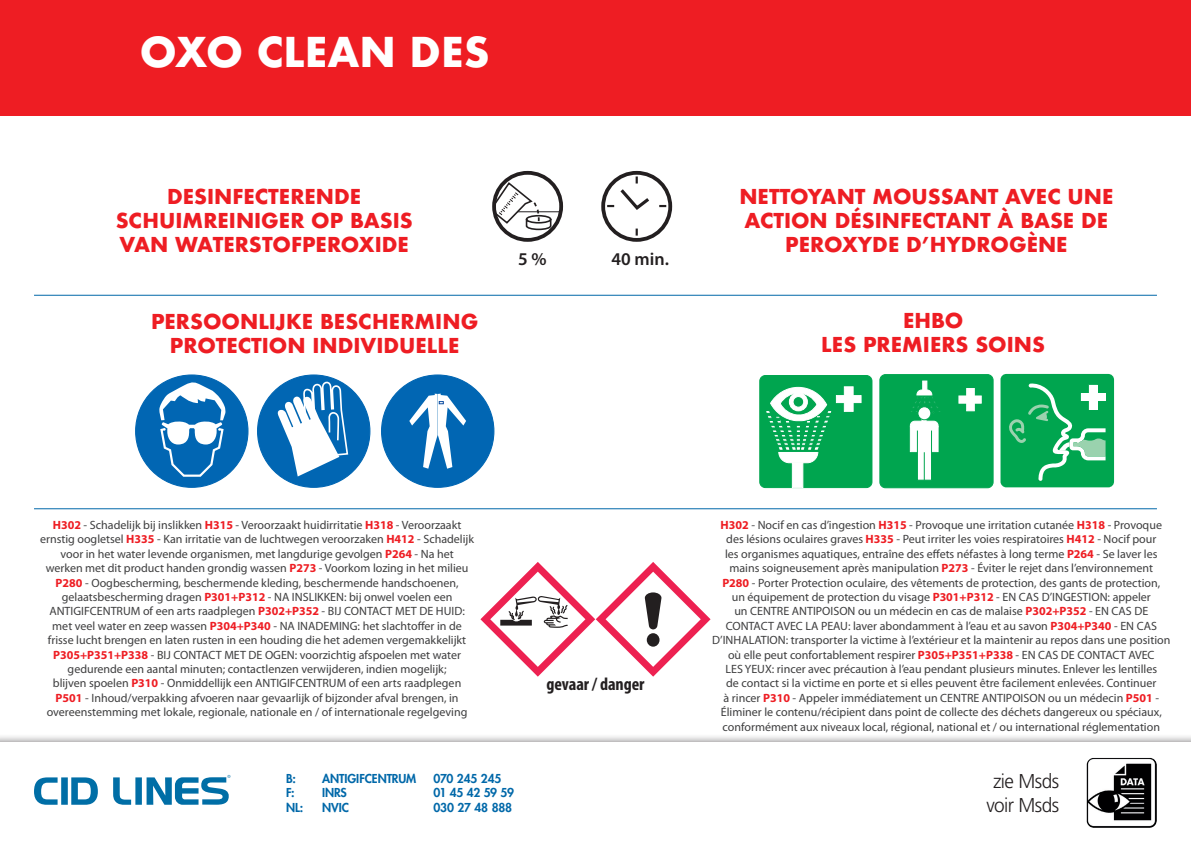
<style>
.page{position:relative;width:1191px;height:842px;background:#fff}
.page>*{position:absolute;margin:0;border:0;box-sizing:border-box;transform-origin:0 0}
.t1{font:700 40px "Futura";color:#fff}
.t2{font:700 20px/24px "Futura";color:#ee1d23;text-align:center}
.t3{font:300 20px/24px "Frutiger LT Std";letter-spacing:-.03em;color:#231f20;text-align:center;scale:.95 1}
.t4{font:700 condensed 18px "Myriad Pro";color:#231f20}
.t5{font:600 18px "Myriad Pro";color:#231f20}
.t6{font:12px/14.4px "Myriad Pro";color:#3e3e3f;text-align:center}
.t7{font:800 12px "Futura";letter-spacing:-.01em;color:#0068a9}
.s1{font-weight:700;color:#ee1d23}
</style>
<div class="page">
<div style="left:0;top:0;width:1191px;height:116px;background:#ee1d23"></div>
<div style="left:0;top:733px;width:1191px;height:109px;background:#231f20;opacity:.75"></div>
<div style="left:0;top:743px;width:1191px;height:99px;background:#fff"></div>
<img style="left:1086px;top:758px;width:71px;height:70px">
<svg style="left:34px;top:777px;width:64px;height:28px"></svg>
<svg style="left:113px;top:775px;width:117px;height:30px"></svg>
<div style="left:880px;top:375px;width:113px;height:113px;background:#00a54f;border-radius:6px"></div>
<div style="left:879px;top:374px;width:114px;height:114px;border:1px solid #00a54f;border-radius:6px"></div>
<div style="left:966px;top:388px;width:8px;height:23px;background:#fff;border:1px solid #fff"></div>
<div style="left:958px;top:396px;width:23px;height:7px;background:#fff"></div>
<svg style="left:910px;top:428px;width:28px;height:24px"></svg>
<div style="left:917px;top:424px;width:14px;height:56px;background:#fff;border:1px solid #00a54f"></div>
<div style="left:910px;top:421px;width:28px;height:9px;background:#fff;border-radius:4px"></div>
<div style="left:910px;top:421px;width:28px;height:9px;border:1px solid #fff;border-radius:4px"></div>
<svg style="left:924px;top:452px;width:1px;height:28px"></svg>
<svg style="left:922px;top:381px;width:5px;height:9px"></svg>
<svg style="left:917px;top:390px;width:14px;height:15px"></svg>
<div style="left:916px;top:390px;width:16px;height:15px;border:1px solid #fff;border-radius:5px"></div>
<svg style="left:910px;top:396px;width:30px;height:27px"></svg>
<hr style="left:911px;top:399px;width:28px;height:2px;background:#00a54f">
<hr style="left:911px;top:404px;width:28px;height:2px;background:#00a54f">
<div style="left:760px;top:375px;width:112px;height:113px;background:#00a54f;border-radius:6px"></div>
<div style="left:759px;top:375px;width:113px;height:113px;border:1px solid #00a54f;border-radius:6px"></div>
<div style="left:844px;top:387px;width:9px;height:24px;background:#fff;border:1px solid #fff"></div>
<div style="left:836px;top:395px;width:25px;height:8px;background:#fff;border:1px solid #fff"></div>
<div style="left:778px;top:435px;width:40px;height:28px;background:#fff;border-radius:11px"></div>
<div style="left:778px;top:435px;width:40px;height:28px;border:1px solid #fff;border-radius:11px"></div>
<svg style="left:778px;top:449px;width:40px;height:3px"></svg>
<div style="left:792px;top:463px;width:11px;height:25px;background:#fff;border:1px solid #fff"></div>
<svg style="left:766px;top:387px;width:65px;height:62px"></svg>
<div style="left:789px;top:393px;width:18px;height:18px;background:#fff;border-radius:50%"></div>
<div style="left:789px;top:393px;width:18px;height:18px;border:1px solid #fff;border-radius:50%"></div>
<hr style="left:766px;top:423px;width:68px;height:2px;background:#00a54f">
<hr style="left:770px;top:428px;width:60px;height:2px;background:#00a54f">
<hr style="left:768px;top:432px;width:59px;height:2px;background:#00a54f">
<div style="left:769px;top:437px;width:56px;height:2px;background:#00a54f;border:1px solid #00a54f"></div>
<div style="left:772px;top:441px;width:50px;height:2px;background:#00a54f;border:1px solid #00a54f"></div>
<div style="left:790px;top:394px;width:16px;height:16px;background:#fff;border-radius:50%"></div>
<div style="left:790px;top:394px;width:16px;height:16px;border:1px solid #fff;border-radius:50%"></div>
<div style="left:793px;top:397px;width:10px;height:10px;background:#00a54f;border-radius:50%"></div>
<div style="left:793px;top:396px;width:11px;height:11px;border:1px solid #fff;border-radius:50%"></div>
<div style="left:775px;top:445px;width:45px;height:2px;background:#00a54f;border:1px solid #00a54f"></div>
<div style="left:136px;top:375px;width:112px;height:112px;background:#0166b3;border-radius:50%"></div>
<svg style="left:159px;top:381px;width:66px;height:97px"></svg>
<div style="left:257px;top:375px;width:113px;height:112px;background:#0166b3;border-radius:50%"></div>
<svg style="left:277px;top:381px;width:72px;height:95px"></svg>
<div style="left:381px;top:375px;width:113px;height:112px;background:#0166b3;border-radius:50%"></div>
<svg style="left:409px;top:394px;width:57px;height:75px"></svg>
<hr style="left:34px;top:295px;width:1123px;height:1px;background:#0068a9">
<hr style="left:34px;top:508px;width:1123px;height:1px;background:#0068a9">
<svg style="left:480px;top:562px;width:230px;height:115px"></svg>
<div style="left:601px;top:171px;width:71px;height:71px;border:4px solid #231f20;border-radius:50%"></div>
<svg style="left:635px;top:229px;width:3px;height:7px"></svg>
<svg style="left:659px;top:205px;width:7px;height:2px"></svg>
<svg style="left:607px;top:176px;width:45px;height:34px"></svg>
<svg style="left:494px;top:173px;width:67px;height:67px"></svg>
<hr style="left:494px;top:211px;width:66px;height:1px;background:#231f20">
<svg style="left:492px;top:181px;width:60px;height:50px"></svg>
<div style="left:492px;top:171px;width:71px;height:71px;border:4px solid #231f20;border-radius:50%"></div>
<svg style="left:1000px;top:374px;width:114px;height:113px;background:#27b269"></svg>
<h1 class="t1" style="left:140px;top:23px;width:351px">OXO CLEAN DES</h1>
<h2 class="t2" style="left:116px;top:185px;width:299px">DESINFECTERENDE<br>SCHUIMREINIGER OP BASIS<br>VAN WATERSTOFPEROXIDE</h2>
<h2 class="t2" style="left:739px;top:185px;width:375px">NETTOYANT MOUSSANT AVEC UNE<br>ACTION DÉSINFECTANT À BASE DE<br>PEROXYDE D’HYDROGÈNE</h2>
<h3 class="t5" style="left:518px;top:247px;width:30px">5 %</h3>
<h3 class="t5" style="left:611px;top:247px;width:59px">40 min.</h3>
<h2 class="t2" style="left:151px;top:310px;width:329px">PERSOONLIJKE BESCHERMING<br>PROTECTION INDIVIDUELLE</h2>
<h2 class="t2" style="left:821px;top:309px;width:225px">EHBO<br>LES PREMIERS SOINS</h2>
<p class="t6" style="left:40px;top:518px;width:435px"><span class="s1">H302</span> - Schadelijk bij inslikken <span class="s1">H315</span> - Veroorzaakt huidirritatie <span class="s1">H318</span> - Veroorzaakt ernstig oogletsel <span class="s1">H335</span> - Kan irritatie van de luchtwegen veroorzaken <span class="s1">H412</span> - Schadelijk voor in het water levende organismen, met langdurige gevolgen <span class="s1">P264</span> - Na het<br>werken met dit product handen grondig wassen <span class="s1">P273</span> - Voorkom lozing in het milieu <span class="s1">P280</span> - Oogbescherming, beschermende kleding, beschermende handschoenen, gelaatsbescherming dragen <span class="s1">P301+P312</span> - NA INSLIKKEN: bij onwel voelen een ANTIGIFCENTRUM of een arts raadplegen <span class="s1">P302+P352</span> - BIJ CONTACT MET DE HUID: met veel water en zeep wassen <span class="s1">P304+P340</span> - NA INADEMING: het slachtoffer in de frisse lucht brengen en laten rusten in een houding die het ademen vergemakkelijkt <span class="s1">P305+P351+P338</span> - BIJ CONTACT MET DE OGEN: voorzichtig afspoelen met water gedurende een aantal minuten; contactlenzen verwijderen, indien mogelijk;<br>blijven spoelen <span class="s1">P310</span> - Onmiddellijk een ANTIGIFCENTRUM of een arts raadplegen <span class="s1">P501</span> - Inhoud/verpakking afvoeren naar gevaarlijk of bijzonder afval brengen, in overeenstemming met lokale, regionale, nationale en / of internationale regelgeving</p>
<p class="t6" style="left:712px;top:518px;width:460px"><span class="s1">H302</span> - Nocif en cas d’ingestion <span class="s1">H315</span> - Provoque une irritation cutanée <span class="s1">H318</span> - Provoque des lésions oculaires graves <span class="s1">H335</span> - Peut irriter les voies respiratoires <span class="s1">H412</span> - Nocif pour<br>les organismes aquatiques, entraîne des effets néfastes à long terme <span class="s1">P264</span> - Se laver les mains soigneusement après manipulation <span class="s1">P273</span> - Éviter le rejet dans l’environnement<br><span class="s1">P280</span> - Porter Protection oculaire, des vêtements de protection, des gants de protection,<br>un équipement de protection du visage <span class="s1">P301+P312</span> - EN CAS D’INGESTION: appeler<br>un CENTRE ANTIPOISON ou un médecin en cas de malaise <span class="s1">P302+P352</span> - EN CAS DE CONTACT AVEC LA PEAU: laver abondamment à l’eau et au savon <span class="s1">P304+P340</span> - EN CAS D’INHALATION: transporter la victime à l’extérieur et la maintenir au repos dans une position où elle peut confortablement respirer <span class="s1">P305+P351+P338</span> - EN CAS DE CONTACT AVEC<br>LES YEUX: rincer avec précaution à l’eau pendant plusieurs minutes. Enlever les lentilles<br>de contact si la victime en porte et si elles peuvent être facilement enlevées. Continuer<br>à rincer <span class="s1">P310</span> - Appeler immédiatement un CENTRE ANTIPOISON ou un médecin <span class="s1">P501</span> - Éliminer le contenu/récipient dans point de collecte des déchets dangereux ou spéciaux, conformément aux niveaux local, régional, national et / ou international réglementation</p>
<h3 class="t4" style="left:546px;top:673px;width:100px">gevaar / danger</h3>
<p class="t7" style="left:286px;top:770px;width:11px">B:</p>
<p class="t7" style="left:322px;top:770px;width:96px">ANTIGIFCENTRUM</p>
<p class="t7" style="left:433px;top:770px;width:69px">070 245 245</p>
<p class="t7" style="left:286px;top:785px;width:10px">F:</p>
<p class="t7" style="left:322px;top:785px;width:26px">INRS</p>
<p class="t7" style="left:433px;top:785px;width:82px">01 45 42 59 59</p>
<p class="t7" style="left:286px;top:799px;width:19px">NL:</p>
<p class="t7" style="left:322px;top:799px;width:28px">NVIC</p>
<p class="t7" style="left:433px;top:799px;width:80px">030 27 48 888</p>
<h2 class="t3" style="left:986px;top:769px;width:78px">zie Msds voir Msds</h2>
</div>
